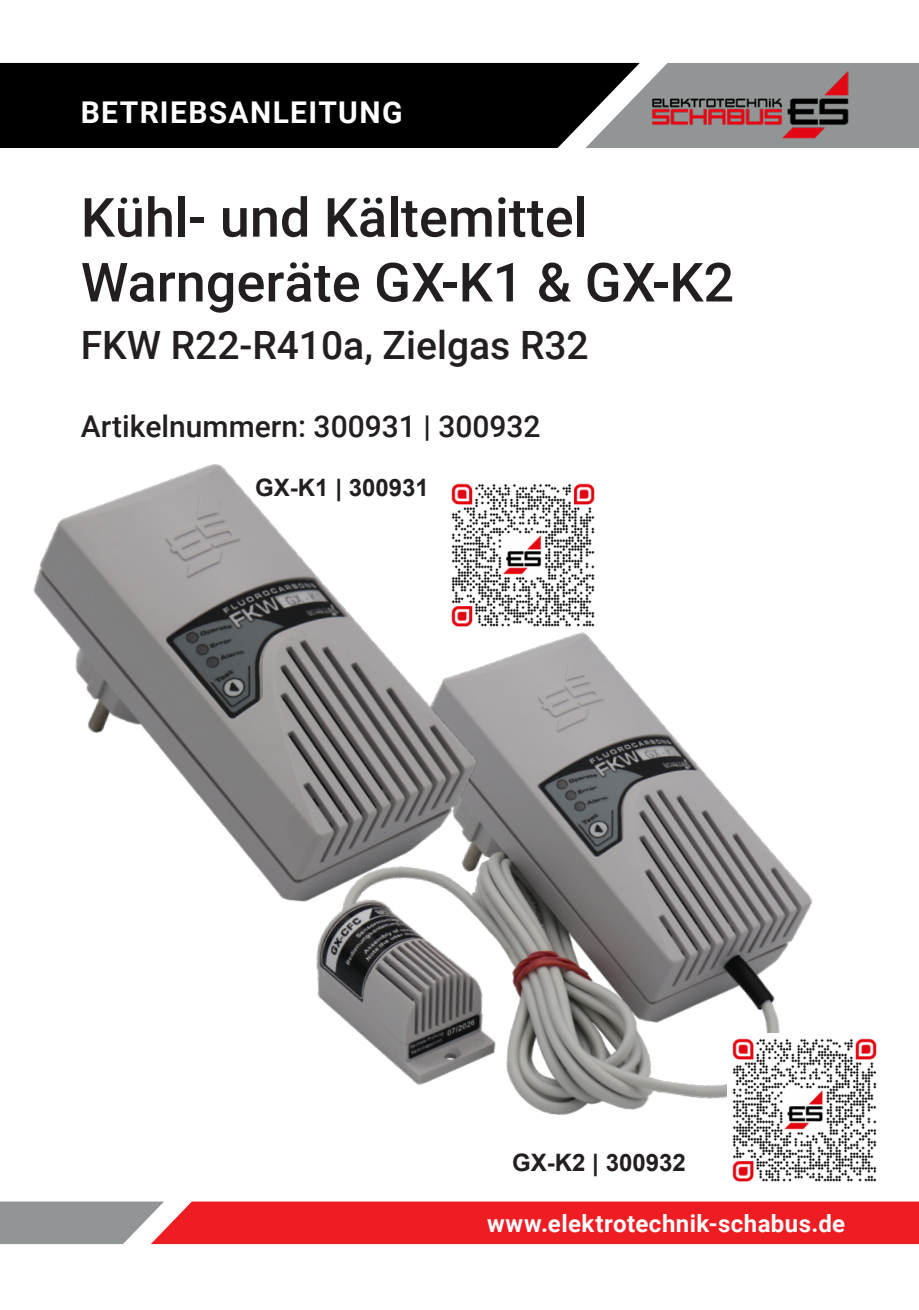
<style>
.page{position:relative;width:919px;height:1310px;background:#fff}
.page>*{position:absolute;margin:0;border:0;box-sizing:border-box;transform-origin:0 0}
.t1{font:500 54px "Roboto";color:#231f20}
.t2{font:500 39px "Roboto";color:#231f20}
.t3{font:500 30px "Roboto";color:#231f20}
.t4{font:700 30px "Roboto";letter-spacing:.045em;color:#fff}
.t5{font:700 24px "Roboto";letter-spacing:.02em;color:#fff}
.Textkörper{font:700 24px "Arial";color:#231f20}
</style>
<div class="page">
<svg style="left:0;top:1201px;width:918px;height:43px;background:#e0393e"></svg>
<div style="left:639px;top:63px;width:279px;height:85px;background:#929595"></div>
<div style="left:0;top:63px;width:639px;height:85px;background:#000"></div>
<img style="left:644px;top:68px;width:210px;height:76px">
<img style="left:317px;top:632px;width:495px;height:483px">
<img style="left:33px;top:464px;width:484px;height:508px">
<img style="left:446px;top:478px;width:149px;height:153px">
<img style="left:728px;top:1033px;width:149px;height:149px">
<p class="t4" style="left:81px;top:91px;width:323px">BETRIEBSANLEITUNG</p>
<p class="t1" style="left:81px;top:180px;width:508px">Kühl- und Kältemittel</p>
<p class="t1" style="left:81px;top:244px;width:654px">Warngeräte GX-K1 &amp; GX-K2</p>
<p class="t2" style="left:81px;top:318px;width:509px">FKW R22-R410a, Zielgas R32</p>
<p class="t3" style="left:81px;top:405px;width:461px">Artikelnummern: 300931 | 300932</p>
<p class="Textkörper" style="left:255px;top:470px;width:175px">GX-K1 | 300931</p>
<p class="Textkörper" style="left:512px;top:1145px;width:175px">GX-K2 | 300932</p>
<p class="t5" style="left:487px;top:1206px;width:359px">www.elektrotechnik-schabus.de</p>
</div>
